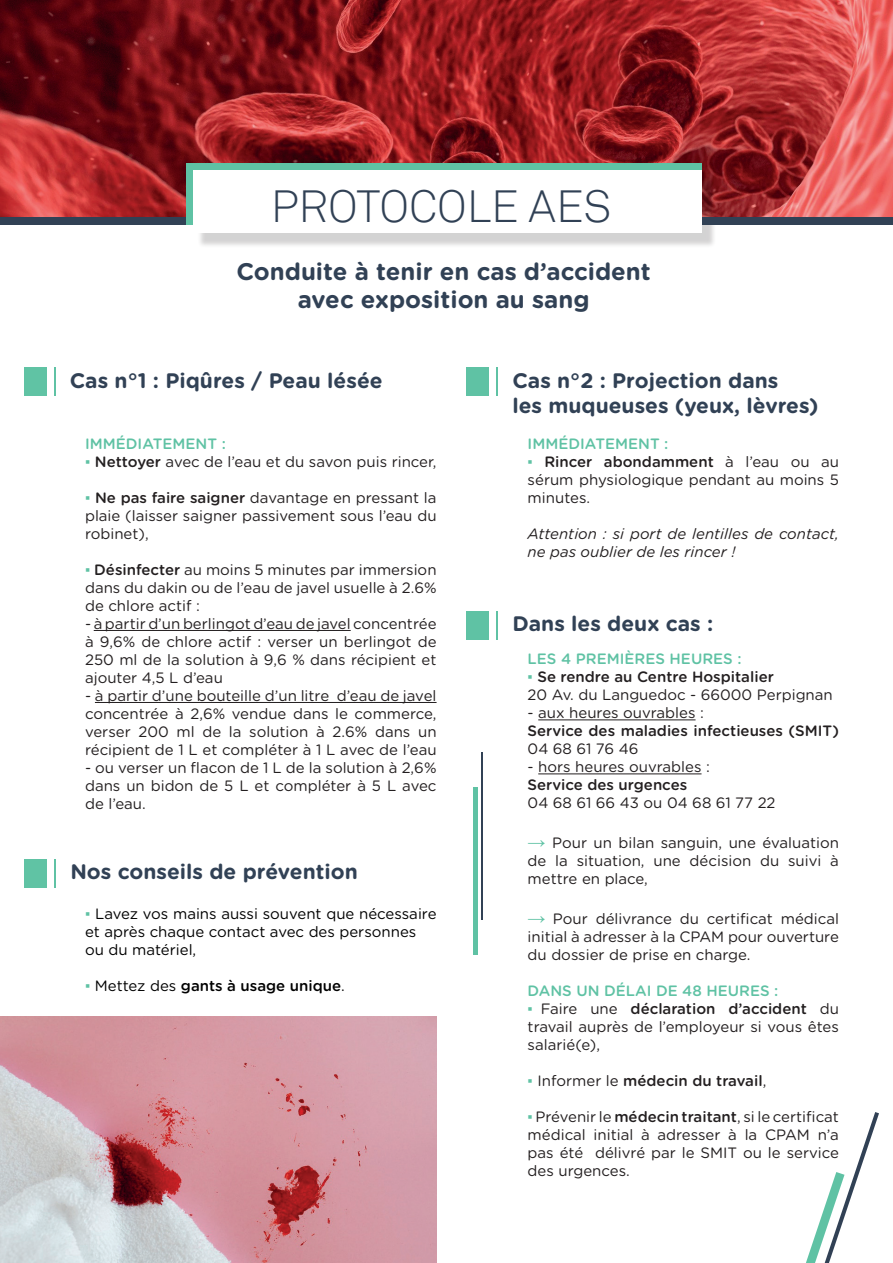
<style>
.page{position:relative;width:893px;height:1263px;background:#fff}
.page>*{position:absolute;margin:0;border:0;box-sizing:border-box;transform-origin:0 0}
.t1{font:300 45px "Akkurat";color:#314155}
.t2{font:700 24px/28.8px "Gotham Rounded";color:#314155;text-align:center}
.t3{font:700 21px/25.2px "Gotham Rounded";color:#314155}
.t4{font:15px/18px "Gotham Rounded";color:#231f20;text-align:justify}
.t5{font:15px/18px "Gotham Rounded";color:#000}
.t6{font:500 15px "Gotham Rounded";color:#231f20}
.t7{font:500 15px "Gotham Rounded";color:#5fc2a4}
.t8{font:italic 15px/18px "Gotham Rounded";color:#231f20}
.t9{font:500 15px "Gotham Rounded";color:#000}
.s1{font-family:"Century Gothic";font-weight:700;color:#5fc2a4}
.s2{font-weight:500}
.s3{font-weight:400}
.s4{font-family:"Century Gothic";font-weight:700;font-size:18px;color:#5fc2a4}
</style>
<div class="page">
<img style="left:0;top:0;width:893px;height:218px">
<div style="left:197px;top:176px;width:520px;height:72px;background:#231f20;opacity:.2"></div>
<div style="left:191px;top:170px;width:511px;height:63px;background:#fff"></div>
<div style="left:0;top:218px;width:191px;height:7px;background:#314155"></div>
<div style="left:703px;top:218px;width:190px;height:7px;background:#314155"></div>
<div style="left:186px;top:163px;width:516px;height:7px;background:#5fc2a4"></div>
<div style="left:186px;top:167px;width:7px;height:58px;background:#5fc2a4"></div>
<div style="left:24px;top:367px;width:23px;height:28px;background:#60c3a4"></div>
<svg style="left:54px;top:367px;width:1px;height:28px"></svg>
<hr style="left:94px;top:630px;width:257px;height:1px;background:#231f20">
<hr style="left:95px;top:702px;width:342px;height:1px;background:#231f20">
<div style="left:467px;top:367px;width:22px;height:28px;background:#5fc2a4"></div>
<svg style="left:497px;top:367px;width:1px;height:28px"></svg>
<svg style="left:806px;top:1112px;width:73px;height:151px"></svg>
<hr style="left:473px;top:787px;width:4px;height:167px;background:#5fc2a4">
<hr style="left:482px;top:752px;width:1px;height:168px;background:#314155">
<div style="left:467px;top:611px;width:22px;height:28px;background:#5fc2a4"></div>
<svg style="left:497px;top:611px;width:1px;height:28px"></svg>
<hr style="left:538px;top:719px;width:157px;height:1px;background:#231f20">
<hr style="left:538px;top:773px;width:163px;height:1px;background:#231f20">
<div style="left:25px;top:859px;width:22px;height:28px;background:#60c3a4"></div>
<svg style="left:55px;top:859px;width:1px;height:28px"></svg>
<img style="left:0;top:1016px;width:437px;height:247px">
<h1 class="t1" style="left:271px;top:180px;width:342px">PROTOCOLE AES</h1>
<h2 class="t2" style="left:236px;top:256px;width:416px">Conduite à tenir en cas d’accident avec exposition au sang</h2>
<h3 class="t3" style="left:70px;top:367px;width:314px">Cas n°1 : Piqûres / Peau lésée</h3>
<p class="t7" style="left:85px;top:433px;width:142px">IMMÉDIATEMENT :</p>
<p class="t4" style="left:85px;top:452px;width:353px"><span class="s1">▪</span> <span class="s2">Nettoyer</span> avec de l’eau et du savon puis rincer,</p>
<p class="t4" style="left:85px;top:488px;width:353px"><span class="s1">▪</span> <span class="s2">Ne pas faire saigner</span> davantage en pressant la plaie (laisser saigner passivement sous l’eau du robinet),</p>
<p class="t4" style="left:85px;top:560px;width:353px"><span class="s1">▪</span> <span class="s2">Désinfecter</span> au moins 5 minutes par immersion dans du dakin ou de l’eau de javel usuelle à 2.6% de chlore actif :</p>
<p class="t4" style="left:85px;top:614px;width:353px">- à partir d’un berlingot d’eau de javel concentrée à 9,6% de chlore actif : verser un berlingot de 250 ml de la solution à 9,6 % dans récipient et ajouter 4,5 L d’eau</p>
<p class="t4" style="left:85px;top:686px;width:353px">- à partir d’une bouteille d’un litre d’eau de javel concentrée à 2,6% vendue dans le commerce, verser 200 ml de la solution à 2.6% dans un récipient de 1 L et compléter à 1 L avec de l’eau</p>
<p class="t4" style="left:85px;top:758px;width:353px">- ou verser un flacon de 1 L de la solution à 2,6% dans un bidon de 5 L et compléter à 5 L avec de l’eau.</p>
<h3 class="t3" style="left:70px;top:858px;width:289px">Nos conseils de prévention</h3>
<p class="t5" style="left:85px;top:904px;width:353px"><span class="s1">▪</span> Lavez vos mains aussi souvent que nécessaire et après chaque contact avec des personnes ou du matériel,</p>
<p class="t9" style="left:85px;top:975px;width:261px"><span class="s1">▪</span> <span class="s3">Mettez des</span> gants à usage unique<span class="s3">.</span></p>
<h3 class="t3" style="left:512px;top:367px;width:308px">Cas n°2 : Projection dans<br>les muqueuses (yeux, lèvres)</h3>
<p class="t7" style="left:528px;top:433px;width:142px">IMMÉDIATEMENT :</p>
<p class="t4" style="left:528px;top:452px;width:313px"><span class="s1">▪</span> <span class="s2">Rincer abondamment</span> à l’eau ou au sérum physiologique pendant au moins 5 minutes.</p>
<p class="t8" style="left:528px;top:524px;width:313px">Attention : si port de lentilles de contact, ne pas oublier de les rincer !</p>
<h3 class="t3" style="left:512px;top:610px;width:202px">Dans les deux cas :</h3>
<p class="t7" style="left:528px;top:648px;width:215px">LES 4 PREMIÈRES HEURES :</p>
<p class="t4" style="left:528px;top:667px;width:307px"><span class="s1">▪</span> <span class="s2">Se rendre au Centre Hospitalier<br></span>20 Av. du Languedoc - 66000 Perpignan</p>
<p class="t4" style="left:528px;top:703px;width:178px">- aux heures ouvrables :</p>
<p class="t6" style="left:528px;top:720px;width:313px">Service des maladies infectieuses (SMIT)</p>
<p class="t4" style="left:528px;top:739px;width:112px">04 68 61 76 46</p>
<p class="t4" style="left:528px;top:757px;width:184px">- hors heures ouvrables :</p>
<p class="t6" style="left:528px;top:774px;width:161px">Service des urgences</p>
<p class="t4" style="left:528px;top:793px;width:249px">04 68 61 66 43 ou 04 68 61 77 22</p>
<p class="t4" style="left:528px;top:833px;width:313px"><span class="s4">→</span> Pour un bilan sanguin, une évaluation de la situation, une décision du suivi à mettre en place,</p>
<p class="t4" style="left:528px;top:909px;width:313px"><span class="s4">→</span> Pour délivrance du certificat médical initial à adresser à la CPAM pour ouverture du dossier de prise en charge.</p>
<p class="t7" style="left:528px;top:979px;width:252px">DANS UN DÉLAI DE 48 HEURES :</p>
<p class="t4" style="left:528px;top:999px;width:313px"><span class="s1">▪</span> Faire une <span class="s2">déclaration d’accident</span> du travail auprès de l’employeur si vous êtes salarié(e),</p>
<p class="t6" style="left:528px;top:1069px;width:240px"><span class="s1">▪</span> <span class="s3">Informer le</span> médecin du travail<span class="s3">,</span></p>
<p class="t4" style="left:528px;top:1107px;width:313px"><span class="s1">▪</span> Prévenir le <span class="s2">médecin traitant</span>, si le certificat médical initial à adresser à la CPAM n’a pas été délivré par le SMIT ou le service des urgences.</p>
</div>
